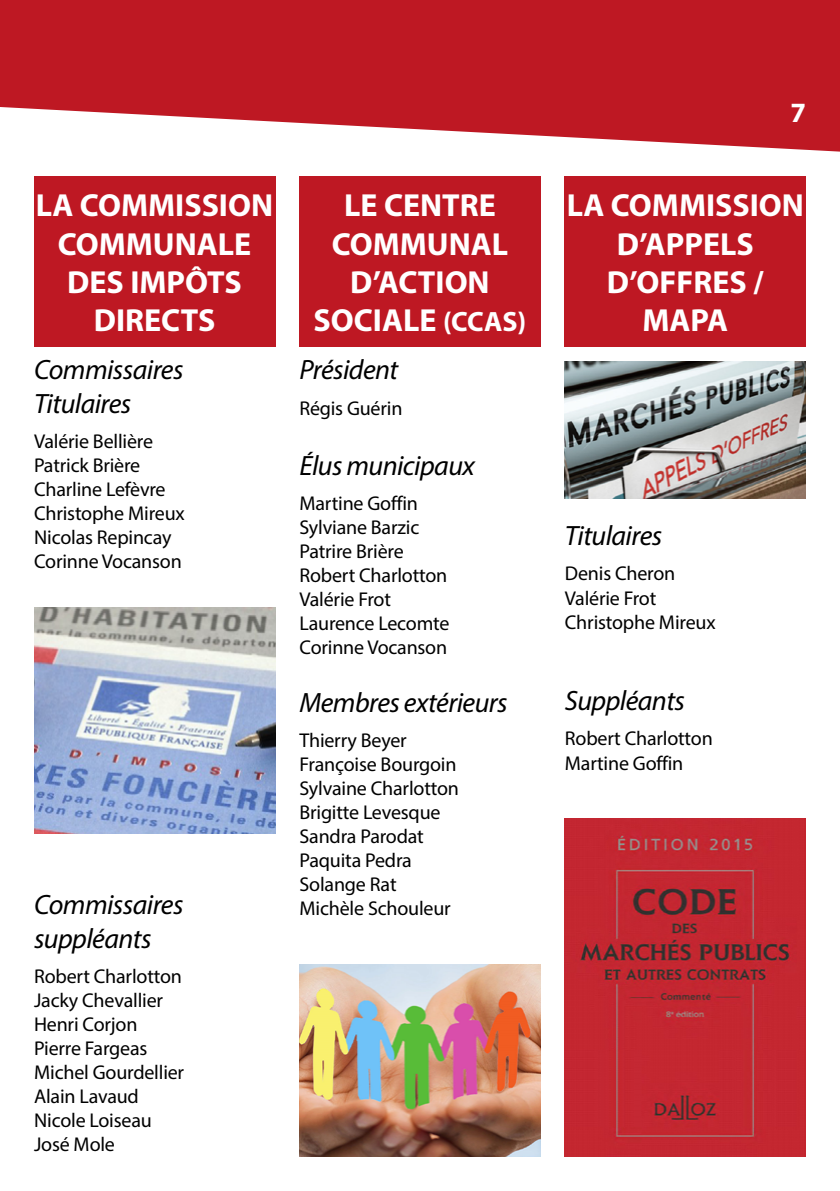
<style>
.page{position:relative;width:840px;height:1191px;background:#fff}
.page>*{position:absolute;margin:0;border:0;box-sizing:border-box;transform-origin:0 0}
.t1{font:700 32px/38.4px "Myriad Pro";color:#fff;text-align:center}
.t2{font:italic 28px/33.6px "Myriad Pro";letter-spacing:-.02em;color:#000}
.t3{font:700 28px "Myriad Pro";color:#fff}
.t4{font:20px/24px "Myriad Pro";letter-spacing:-.01em;color:#000}
.s1{font-size:28px}
</style>
<div class="page">
<svg style="left:0;top:0;width:839px;height:152px;background:#c73a43"></svg>
<div style="left:299px;top:177px;width:241px;height:170px;background:#be1823"></div>
<div style="left:34px;top:177px;width:241px;height:170px;background:#be1823"></div>
<div style="left:564px;top:177px;width:241px;height:170px;background:#be1823"></div>
<img style="left:34px;top:607px;width:241px;height:226px">
<img style="left:564px;top:361px;width:241px;height:137px">
<img style="left:564px;top:818px;width:241px;height:339px">
<img style="left:299px;top:964px;width:241px;height:193px">
<h2 class="t3" style="left:789px;top:94px;width:17px">7</h2>
<h1 class="t1" style="left:36px;top:185px;width:238px">LA COMMISSION<br>COMMUNALE<br>DES IMPÔTS<br>DIRECTS</h1>
<h1 class="t1" style="left:566px;top:185px;width:238px">LA COMMISSION<br>D’APPELS<br>D’OFFRES /<br>MAPA</h1>
<h1 class="t1" style="left:313px;top:185px;width:214px">LE CENTRE<br>COMMUNAL<br>D’ACTION<br>SOCIALE <span class="s1">(CCAS)</span></h1>
<h2 class="t2" style="left:34px;top:352px;width:151px">Commissaires<br>Titulaires</h2>
<p class="t4" style="left:34px;top:429px;width:152px">Valérie Bellière<br>Patrick Brière<br>Charline Lefèvre<br>Christophe Mireux<br>Nicolas Repincay<br>Corinne Vocanson</p>
<h2 class="t2" style="left:34px;top:887px;width:151px">Commissaires suppléants</h2>
<p class="t4" style="left:34px;top:964px;width:151px">Robert Charlotton<br>Jacky Chevallier<br>Henri Corjon<br>Pierre Fargeas<br>Michel Gourdellier<br>Alain Lavaud<br>Nicole Loiseau<br>José Mole</p>
<h2 class="t2" style="left:299px;top:352px;width:100px">Président</h2>
<p class="t4" style="left:299px;top:395px;width:104px">Régis Guérin</p>
<h2 class="t2" style="left:299px;top:448px;width:177px">Élus municipaux</h2>
<p class="t4" style="left:299px;top:491px;width:151px">Martine Goffin<br>Sylviane Barzic<br>Patrire Brière<br>Robert Charlotton<br>Valérie Frot<br>Laurence Lecomte<br>Corinne Vocanson</p>
<h2 class="t2" style="left:299px;top:685px;width:210px">Membres extérieurs</h2>
<p class="t4" style="left:299px;top:728px;width:161px">Thierry Beyer<br>Françoise Bourgoin<br>Sylvaine Charlotton<br>Brigitte Levesque<br>Sandra Parodat<br>Paquita Pedra<br>Solange Rat<br>Michèle Schouleur</p>
<h2 class="t2" style="left:564px;top:518px;width:99px">Titulaires</h2>
<p class="t4" style="left:564px;top:561px;width:152px">Denis Cheron<br>Valérie Frot<br>Christophe Mireux</p>
<h2 class="t2" style="left:564px;top:683px;width:122px">Suppléants</h2>
<p class="t4" style="left:564px;top:726px;width:149px">Robert Charlotton<br>Martine Goffin</p>
</div>
